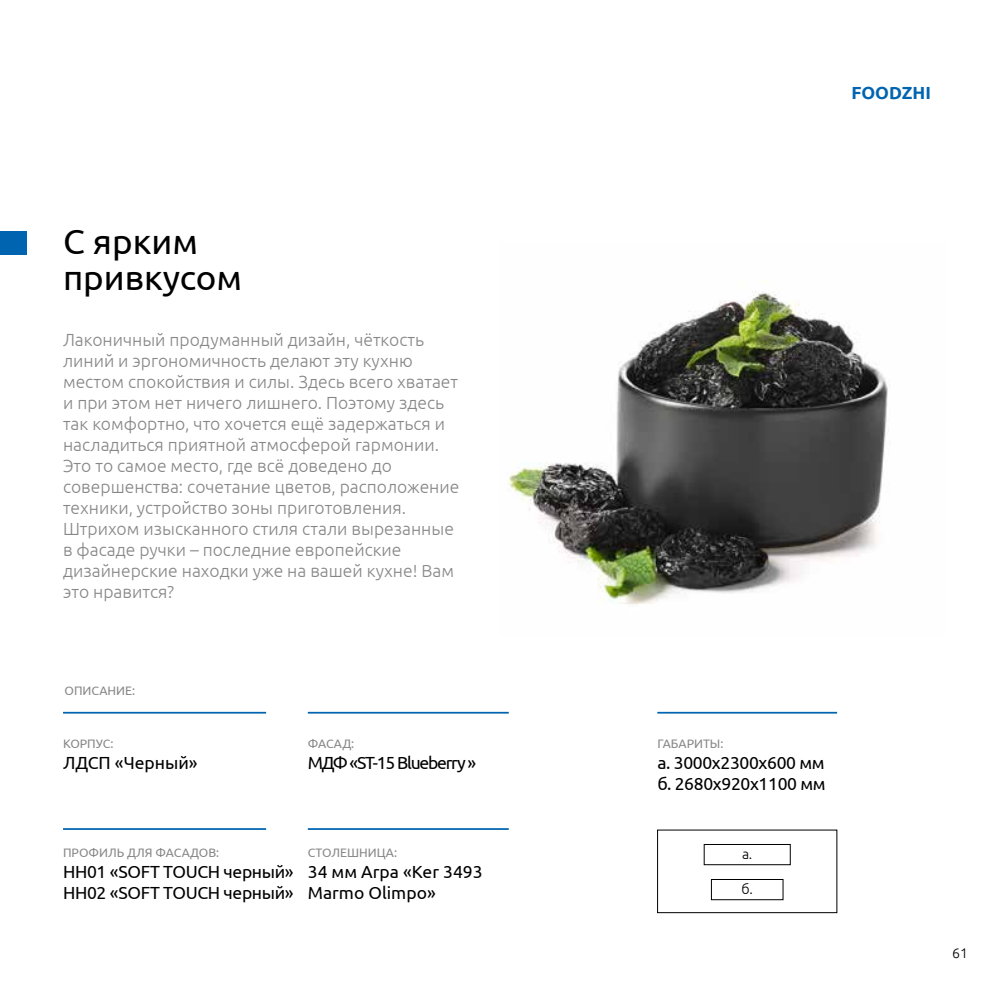
<style>
.page{position:relative;width:993px;height:993px;background:#fff}
.page>*{position:absolute;margin:0;border:0;box-sizing:border-box;transform-origin:0 0}
.t1{font:35px/36.8px "Ubuntu";color:#000}
.t2{font:300 17.5px/21px "Ubuntu";color:#878787}
.t3{font:17.5px/21px "Ubuntu";letter-spacing:-.02em;color:#000}
.t4{font:17.5px/21px "Ubuntu";color:#000}
.t5{font:17.5px "Ubuntu";letter-spacing:-.07em;color:#000}
.t6{font:700 17.5px "Ubuntu";color:#0064b0}
.t7{font:300 14px "Ubuntu";color:#000}
.t8{font:12.25px "Ubuntu";color:#878787}
</style>
<div class="page">
<div style="left:0;top:231px;width:26px;height:23px;background:#0064b0"></div>
<img style="left:508px;top:281px;width:380px;height:324px">
<hr style="left:657px;top:711px;width:179px;height:2px;background:#0064b0">
<div style="left:710px;top:878px;width:73px;height:21px;border:1px solid #000"></div>
<div style="left:703px;top:843px;width:87px;height:21px;border:1px solid #000"></div>
<hr style="left:63px;top:711px;width:203px;height:2px;background:#0064b0">
<hr style="left:308px;top:711px;width:200px;height:2px;background:#0064b0">
<hr style="left:308px;top:827px;width:200px;height:2px;background:#0064b0">
<hr style="left:63px;top:827px;width:203px;height:2px;background:#0064b0">
<h1 class="t1" style="left:63px;top:222px;width:180px">С ярким привкусом</h1>
<p class="t2" style="left:63px;top:328px;width:398px">Лаконичный продуманный дизайн, чёткость линий и эргономичность делают эту кухню местом спокойствия и силы. Здесь всего хватает и при этом нет ничего лишнего. Поэтому здесь так комфортно, что хочется ещё задержаться и насладиться приятной атмосферой гармонии.<br>Это то самое место, где всё доведено до совершенства: сочетание цветов, расположение техники, устройство зоны приготовления.<br>Штрихом изысканного стиля стали вырезанные в фасаде ручки – последние европейские дизайнерские находки уже на вашей кухне! Вам это нравится?</p>
<p class="t8" style="left:64px;top:682px;width:72px">ОПИСАНИЕ:</p>
<p class="t8" style="left:63px;top:736px;width:52px">КОРПУС:</p>
<p class="t4" style="left:63px;top:751px;width:136px">ЛДСП «Черный»</p>
<p class="t8" style="left:308px;top:736px;width:48px">ФАСАД:</p>
<p class="t5" style="left:308px;top:752px;width:170px">МДФ «ST-15 Blueberry »</p>
<p class="t8" style="left:63px;top:845px;width:157px">ПРОФИЛЬ ДЛЯ ФАСАДОВ:</p>
<p class="t3" style="left:63px;top:860px;width:232px">HH01 «SOFT TOUCH черный»<br>HH02 «SOFT TOUCH черный»</p>
<p class="t8" style="left:308px;top:845px;width:91px">СТОЛЕШНИЦА:</p>
<p class="t4" style="left:308px;top:860px;width:176px">34 мм Arpa «Ker 3493<br>Marmo Olimpo»</p>
<p class="t6" style="left:851px;top:82px;width:81px">FOODZHI</p>
<p class="t8" style="left:657px;top:736px;width:68px">ГАБАРИТЫ:</p>
<p class="t3" style="left:657px;top:751px;width:170px">а. 3000x2300x600 мм б. 2680x920x1100 мм</p>
<p class="t7" style="left:741px;top:844px;width:12px">а.</p>
<p class="t7" style="left:741px;top:879px;width:13px">б.</p>
<p class="t7" style="left:951px;top:944px;width:17px">61</p>
</div>
